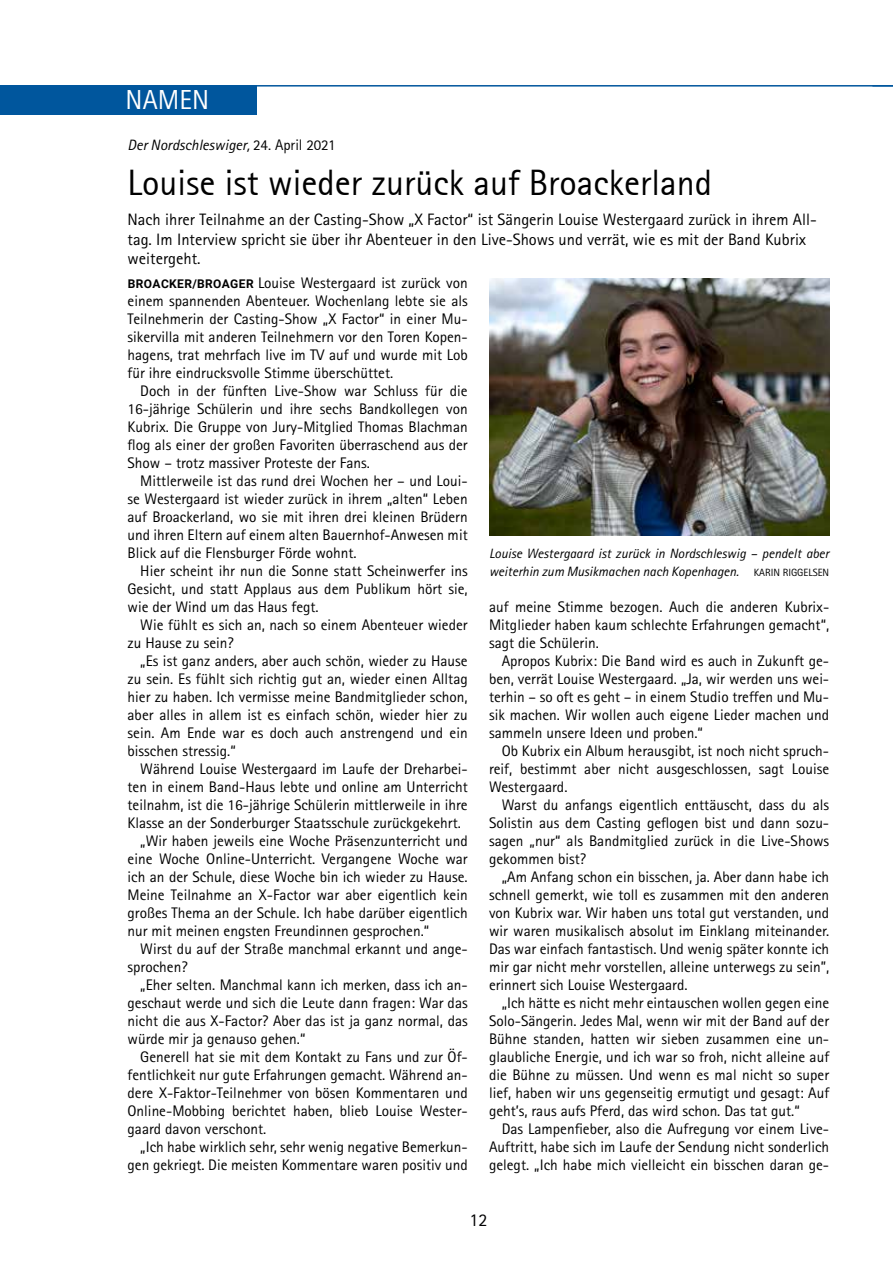
<style>
.page{position:relative;width:893px;height:1263px;background:#fff}
.page>*{position:absolute;margin:0;border:0;box-sizing:border-box;transform-origin:0 0}
.t1{font:36px "Rotis Sans";color:#000}
.t2{font:27px "Rotis Sans";letter-spacing:.01em;color:#fff}
.t3{font:18px "Rotis Sans";color:#020203}
.t4{font:16.5px/19.5px "Rotis Sans Serif";color:#000}
.t5{font:15.3px/18px "Rotis Sans Serif";color:#000;text-align:justify}
.t6{font:italic 15px "Rotis Sans Serif";color:#000}
.t7{font:italic 13.5px/18px "Rotis Sans Serif";color:#000}
.s1{font-family:"Rotis"}
.s2{font-family:"Rotis Sans";font-style:normal}
.s3{font-family:"Roboto";font-weight:700;font-size:12px}
.s4{font-style:normal;font-size:10.5px}
</style>
<div class="page">
<div style="left:0;top:85px;width:257px;height:30px;background:#00569d"></div>
<hr style="left:0;top:85px;width:893px;height:2px;background:#00569d">
<img style="left:489px;top:279px;width:340px;height:257px">
<h2 class="t2" style="left:125px;top:84px;width:85px">NAMEN</h2>
<p class="t6" style="left:128px;top:136px;width:210px">Der Nordschleswiger<span class="s1">,</span> <span class="s2">24. April 2021</span></p>
<h1 class="t1" style="left:128px;top:161px;width:586px">Louise ist wieder zurück auf Broackerland</h1>
<p class="t4" style="left:128px;top:210px;width:691px">Nach ihrer Teilnahme an der Casting-Show „X Factor“ ist Sängerin Louise Westergaard zurück in ihrem All&shy;tag. Im Interview spricht sie über ihr Abenteuer in den Live-Shows und verrät, wie es mit der Band Kubrix weitergeht.</p>
<p class="t5" style="left:128px;top:274px;width:342px"><span class="s3">BROACKER/BROAGER</span> Louise Westergaard ist zurück von einem spannenden Abenteuer. Wochenlang lebte sie als Teilnehmerin der Casting-Show „X Factor“ in einer Mu&shy;sikervilla mit anderen Teilnehmern vor den Toren Kopen&shy;hagens, trat mehrfach live im TV auf und wurde mit Lob für ihre eindrucksvolle Stimme überschüttet.</p>
<p class="t5" style="left:128px;top:382px;width:342px;text-indent:13px">Doch in der fünften Live-Show war Schluss für die 16-jährige Schülerin und ihre sechs Bandkollegen von Kubrix. Die Gruppe von Jury-Mitglied Thomas Blachman flog als einer der großen Favoriten überraschend aus der Show – trotz massiver Proteste der Fans.</p>
<p class="t5" style="left:128px;top:472px;width:342px;text-indent:13px">Mittlerweile ist das rund drei Wochen her – und Loui&shy;se Westergaard ist wieder zurück in ihrem „alten“ Leben auf Broackerland, wo sie mit ihren drei kleinen Brüdern und ihren Eltern auf einem alten Bauernhof-Anwesen mit Blick auf die Flensburger Förde wohnt.</p>
<p class="t5" style="left:128px;top:562px;width:342px;text-indent:13px">Hier scheint ihr nun die Sonne statt Scheinwerfer ins Gesicht, und statt Applaus aus dem Publikum hört sie, wie der Wind um das Haus fegt.</p>
<p class="t5" style="left:128px;top:616px;width:342px;text-indent:13px">Wie fühlt es sich an, nach so einem Abenteuer wieder zu Hause zu sein?</p>
<p class="t5" style="left:128px;top:652px;width:342px;text-indent:13px">„Es ist ganz anders, aber auch schön, wieder zu Hause zu sein. Es fühlt sich richtig gut an, wieder einen Alltag hier zu haben. Ich vermisse meine Bandmitglieder schon, aber alles in allem ist es einfach schön, wieder hier zu sein. Am Ende war es doch auch anstrengend und ein bisschen stressig.“</p>
<p class="t5" style="left:140px;top:760px;width:329px">Während Louise Westergaard im Laufe der Dreharbei-</p>
<p class="t5" style="left:128px;top:778px;width:342px">ten in einem Band-Haus lebte und online am Unterricht</p>
<p class="t5" style="left:128px;top:796px;width:342px">teilnahm, ist die 16-jährige Schülerin mittlerweile in ihre</p>
<p class="t5" style="left:128px;top:814px;width:335px">Klasse an der Sonderburger Staatsschule zurückgekehrt.</p>
<p class="t5" style="left:140px;top:832px;width:329px">„Wir haben jeweils eine Woche Präsenzunterricht und</p>
<p class="t5" style="left:128px;top:850px;width:342px">eine Woche Online-Unterricht. Vergangene Woche war</p>
<p class="t5" style="left:128px;top:868px;width:342px">ich an der Schule, diese Woche bin ich wieder zu Hause.</p>
<p class="t5" style="left:128px;top:886px;width:342px">Meine Teilnahme an X-Factor war aber eigentlich kein</p>
<p class="t5" style="left:128px;top:904px;width:342px">großes Thema an der Schule. Ich habe darüber eigentlich</p>
<p class="t5" style="left:128px;top:922px;width:303px">nur mit meinen engsten Freundinnen gesprochen.“</p>
<p class="t5" style="left:140px;top:940px;width:329px">Wirst du auf der Straße manchmal erkannt und ange-</p>
<p class="t5" style="left:128px;top:958px;width:62px">sprochen?</p>
<p class="t5" style="left:140px;top:976px;width:329px">„Eher selten. Manchmal kann ich merken, dass ich an-</p>
<p class="t5" style="left:128px;top:994px;width:342px">geschaut werde und sich die Leute dann fragen: War das</p>
<p class="t5" style="left:128px;top:1012px;width:342px">nicht die aus X-Factor? Aber das ist ja ganz normal, das</p>
<p class="t5" style="left:128px;top:1030px;width:179px">würde mir ja genauso gehen.“</p>
<p class="t5" style="left:140px;top:1048px;width:329px">Generell hat sie mit dem Kontakt zu Fans und zur Öf-</p>
<p class="t5" style="left:128px;top:1066px;width:342px">fentlichkeit nur gute Erfahrungen gemacht. Während an-</p>
<p class="t5" style="left:128px;top:1084px;width:342px">dere X-Faktor-Teilnehmer von bösen Kommentaren und</p>
<p class="t5" style="left:128px;top:1102px;width:342px">Online-Mobbing berichtet haben, blieb Louise Wester-</p>
<p class="t5" style="left:128px;top:1120px;width:140px">gaard davon verschont.</p>
<p class="t5" style="left:140px;top:1138px;width:329px">„Ich habe wirklich sehr, sehr wenig negative Bemerkun-</p>
<p class="t5" style="left:128px;top:1156px;width:342px">gen gekriegt. Die meisten Kommentare waren positiv und</p>
<p class="t7" style="left:489px;top:545px;width:342px">Louise Westergaard ist zurück in Nordschleswig – pendelt aber weiterhin zum Musikmachen nach Kopenhagen. <span class="s4">KARIN RIGGELSEN</span></p>
<p class="t5" style="left:489px;top:598px;width:342px">auf meine Stimme bezogen. Auch die anderen Kubrix-Mitglieder haben kaum schlechte Erfahrungen gemacht“, sagt die Schülerin.</p>
<p class="t5" style="left:489px;top:652px;width:342px;text-indent:13px">Apropos Kubrix: Die Band wird es auch in Zukunft ge&shy;ben, verrät Louise Westergaard. „Ja, wir werden uns wei&shy;terhin – so oft es geht – in einem Studio treffen und Mu&shy;sik machen. Wir wollen auch eigene Lieder machen und sammeln unsere Ideen und proben.“</p>
<p class="t5" style="left:489px;top:742px;width:342px;text-indent:13px">Ob Kubrix ein Album herausgibt, ist noch nicht spruch&shy;reif, bestimmt aber nicht ausgeschlossen, sagt Louise Westergaard.</p>
<p class="t5" style="left:489px;top:796px;width:342px;text-indent:13px">Warst du anfangs eigentlich enttäuscht, dass du als Solistin aus dem Casting geflogen bist und dann sozu&shy;sagen „nur“ als Bandmitglied zurück in die Live-Shows gekommen bist?</p>
<p class="t5" style="left:489px;top:868px;width:342px;text-indent:13px">„Am Anfang schon ein bisschen, ja. Aber dann habe ich schnell gemerkt, wie toll es zusammen mit den anderen von Kubrix war. Wir haben uns total gut verstanden, und wir waren musikalisch absolut im Einklang miteinander.<br>Das war einfach fantastisch. Und wenig später konnte ich mir gar nicht mehr vorstellen, alleine unterwegs zu sein”, erinnert sich Louise Westergaard.</p>
<p class="t5" style="left:489px;top:994px;width:342px;text-indent:13px">„Ich hätte es nicht mehr eintauschen wollen gegen eine Solo-Sängerin. Jedes Mal, wenn wir mit der Band auf der Bühne standen, hatten wir sieben zusammen eine un&shy;glaubliche Energie, und ich war so froh, nicht alleine auf die Bühne zu müssen. Und wenn es mal nicht so super lief, haben wir uns gegenseitig ermutigt und gesagt: Auf geht’s, raus aufs Pferd, das wird schon. Das tat gut.“</p>
<p class="t5" style="left:489px;top:1120px;width:342px;text-indent:13px">Das Lampenfieber, also die Aufregung vor einem Live-Auftritt, habe sich im Laufe der Sendung nicht sonderlich gelegt. „Ich habe mich vielleicht ein bisschen daran ge-</p>
<p class="t3" style="left:469px;top:1210px;width:19px">12</p>
</div>
